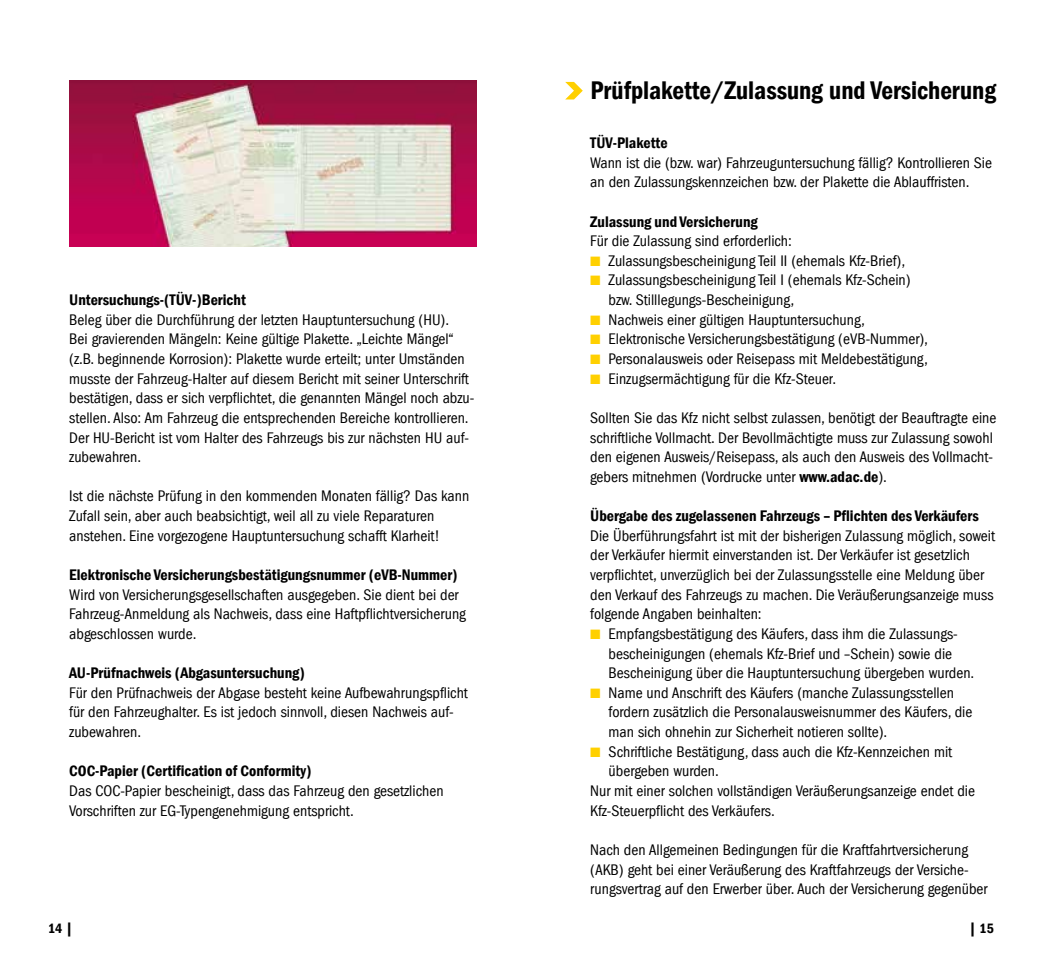
<style>
.page{position:relative;width:1042px;height:968px;background:#fff}
.page>*{position:absolute;margin:0;border:0;box-sizing:border-box;transform-origin:0 0}
.t1{font:26.25px "Franklin Gothic LT Com Dm Cn";letter-spacing:-.005em;color:#000}
.t2{font:condensed 15.75px/19.6px "Franklin Gothic LT Com";color:#000}
.t3{font:15.75px "Franklin Gothic LT Com Dm Cn";color:#000}
.t4{font:14px "Franklin Gothic LT Com Dm Cn";color:#000}
.s1{font-family:"European Pi Three";font-stretch:normal;color:#ffd000}
.s2{font-family:"Franklin Gothic LT Com Dm Cn";font-stretch:normal}
</style>
<div class="page">
<img style="left:69px;top:81px;width:407px;height:165px">
<svg style="left:565px;top:82px;width:18px;height:17px"></svg>
<p class="t3" style="left:69px;top:291px;width:178px">Untersuchungs-(TÜV-)Bericht</p>
<p class="t2" style="left:69px;top:310px;width:407px">Beleg über die Durchführung der letzten Hauptuntersuchung (HU).<br>Bei gravierenden Mängeln: Keine gültige Plakette. „Leichte Mängel“ (z.B. beginnende Korrosion): Plakette wurde erteilt; unter Umständen musste der Fahrzeug-Halter auf diesem Bericht mit seiner Unterschrift bestätigen, dass er sich verpflichtet, die genannten Mängel noch abzu&shy;stellen. Also: Am Fahrzeug die entsprechenden Bereiche kontrollieren.<br>Der HU-Bericht ist vom Halter des Fahrzeugs bis zur nächsten HU auf&shy;zubewahren.</p>
<p class="t2" style="left:69px;top:486px;width:402px">Ist die nächste Prüfung in den kommenden Monaten fällig? Das kann<br>Zufall sein, aber auch beabsichtigt, weil all zu viele Reparaturen anstehen. Eine vorgezogene Hauptuntersuchung schafft Klarheit!</p>
<p class="t3" style="left:69px;top:565px;width:390px">Elektronische Versicherungsbestätigungsnummer (eVB-Nummer)</p>
<p class="t2" style="left:69px;top:584px;width:398px">Wird von Versicherungsgesellschaften ausgegeben. Sie dient bei der<br>Fahrzeug-Anmeldung als Nachweis, dass eine Haftpflichtversicherung abgeschlossen wurde.</p>
<p class="t3" style="left:69px;top:663px;width:237px">AU-Prüfnachweis (Abgasuntersuchung)</p>
<p class="t2" style="left:69px;top:682px;width:400px">Für den Prüfnachweis der Abgase besteht keine Aufbewahrungspflicht für den Fahrzeughalter. Es ist jedoch sinnvoll, diesen Nachweis auf&shy;zubewahren.</p>
<p class="t3" style="left:69px;top:762px;width:244px">COC-Papier (Certification of Conformity)</p>
<p class="t2" style="left:69px;top:781px;width:376px">Das COC-Papier bescheinigt, dass das Fahrzeug den gesetzlichen<br>Vorschriften zur EG-Typengenehmigung entspricht.</p>
<h1 class="t1" style="left:590px;top:75px;width:407px">Prüfplakette/Zulassung und Versicherung</h1>
<p class="t3" style="left:590px;top:134px;width:79px">TÜV-Plakette</p>
<p class="t2" style="left:590px;top:153px;width:403px">Wann ist die (bzw. war) Fahrzeuguntersuchung fällig? Kontrollieren Sie an den Zulassungskennzeichen bzw. der Plakette die Ablauffristen.</p>
<p class="t3" style="left:590px;top:212px;width:169px">Zulassung und Versicherung</p>
<p class="t2" style="left:590px;top:231px;width:203px">Für die Zulassung sind erforderlich:</p>
<p class="t2" style="left:590px;top:251px;width:316px"><span class="s1">K</span> Zulassungsbescheinigung Teil II (ehemals Kfz-Brief),</p>
<p class="t2" style="left:590px;top:270px;width:322px"><span class="s1">K</span> Zulassungsbescheinigung Teil I (ehemals Kfz-Schein)</p>
<p class="t2" style="left:608px;top:290px;width:187px">bzw. Stilllegungs-Bescheinigung,</p>
<p class="t2" style="left:590px;top:310px;width:276px"><span class="s1">K</span> Nachweis einer gültigen Hauptuntersuchung,</p>
<p class="t2" style="left:590px;top:329px;width:339px"><span class="s1">K</span> Elektronische Versicherungsbestätigung (eVB-Nummer),</p>
<p class="t2" style="left:590px;top:349px;width:339px"><span class="s1">K</span> Personalausweis oder Reisepass mit Meldebestätigung,</p>
<p class="t2" style="left:590px;top:369px;width:247px"><span class="s1">K</span> Einzugsermächtigung für die Kfz-Steuer.</p>
<p class="t2" style="left:590px;top:408px;width:408px">Sollten Sie das Kfz nicht selbst zulassen, benötigt der Beauftragte eine schriftliche Vollmacht. Der Bevollmächtigte muss zur Zulassung sowohl den eigenen Ausweis/Reisepass, als auch den Ausweis des Vollmacht&shy;gebers mitnehmen (Vordrucke unter <span class="s2">www.adac.de</span>).</p>
<p class="t3" style="left:590px;top:507px;width:390px">Übergabe des zugelassenen Fahrzeugs – Pflichten des Verkäufers</p>
<p class="t2" style="left:590px;top:525px;width:406px">Die Überführungsfahrt ist mit der bisherigen Zulassung möglich, soweit</p>
<p class="t2" style="left:590px;top:545px;width:381px">der Verkäufer hiermit einverstanden ist. Der Verkäufer ist gesetzlich</p>
<p class="t2" style="left:590px;top:565px;width:395px">verpflichtet, unverzüglich bei der Zulassungsstelle eine Meldung über</p>
<p class="t2" style="left:590px;top:584px;width:405px">den Verkauf des Fahrzeugs zu machen. Die Veräußerungsanzeige muss</p>
<p class="t2" style="left:590px;top:604px;width:173px">folgende Angaben beinhalten:</p>
<p class="t2" style="left:590px;top:624px;width:368px"><span class="s1">K</span> Empfangsbestätigung des Käufers, dass ihm die Zulassungs-</p>
<p class="t2" style="left:608px;top:643px;width:345px">bescheinigungen (ehemals Kfz-Brief und –Schein) sowie die</p>
<p class="t2" style="left:608px;top:663px;width:367px">Bescheinigung über die Hauptuntersuchung übergeben wurden.</p>
<p class="t2" style="left:590px;top:682px;width:365px"><span class="s1">K</span> Name und Anschrift des Käufers (manche Zulassungsstellen</p>
<p class="t2" style="left:608px;top:702px;width:365px">fordern zusätzlich die Personalausweisnummer des Käufers, die</p>
<p class="t2" style="left:608px;top:722px;width:280px">man sich ohnehin zur Sicherheit notieren sollte).</p>
<p class="t2" style="left:590px;top:741px;width:363px"><span class="s1">K</span> Schriftliche Bestätigung, dass auch die Kfz-Kennzeichen mit</p>
<p class="t2" style="left:608px;top:761px;width:112px">übergeben wurden.</p>
<p class="t2" style="left:590px;top:781px;width:386px">Nur mit einer solchen vollständigen Veräußerungsanzeige endet die</p>
<p class="t2" style="left:590px;top:800px;width:186px">Kfz-Steuerpflicht des Verkäufers.</p>
<p class="t2" style="left:590px;top:839px;width:399px">Nach den Allgemeinen Bedingungen für die Kraftfahrtversicherung (AKB) geht bei einer Veräußerung des Kraftfahrzeugs der Versiche&shy;rungsvertrag auf den Erwerber über. Auch der Versicherung gegenüber</p>
<p class="t4" style="left:48px;top:920px;width:26px">14 |</p>
<p class="t4" style="left:969px;top:920px;width:26px">| 15</p>
</div>
